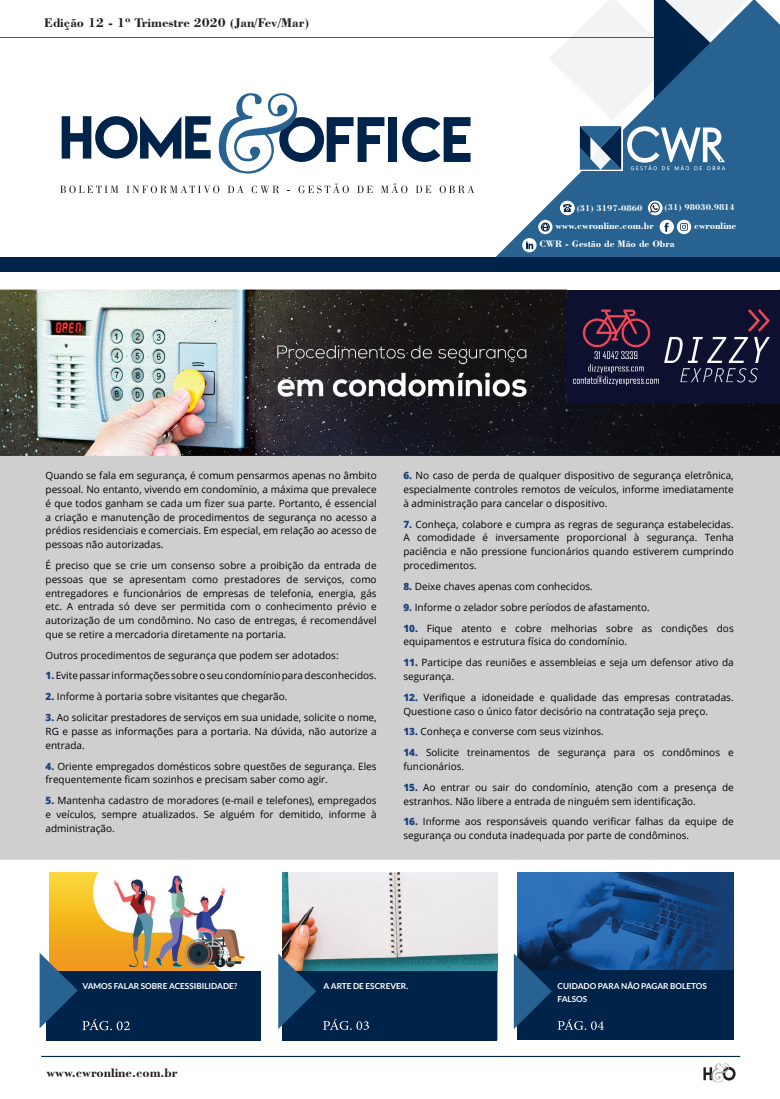
<style>
.page{position:relative;width:780px;height:1099px;background:#fff}
.page>*{position:absolute;margin:0;border:0;box-sizing:border-box;transform-origin:0 0}
.t1{font:700 13.25px "Bodoni BT";color:#231f20}
.t2{font:10px/13.8px "Open Sans";color:#000}
.t3{font:700 9.88px/18.2px "Bodoni BT";color:#fff;text-align:center}
.t4{font:700 8.75px "Bodoni BT";color:#fff}
.t5{font:700 8.25px/13.2px "Lato";color:#fff}
.s1{font-weight:800;color:#1a417c}
</style>
<div class="page">
<img style="left:49px;top:872px;width:196px;height:99px">
<img style="left:517px;top:872px;width:216px;height:98px">
<img style="left:283px;top:872px;width:214px;height:99px">
<div style="left:47px;top:971px;width:214px;height:69px;background:#002349"></div>
<div style="left:283px;top:971px;width:214px;height:69px;background:#002349"></div>
<div style="left:517px;top:970px;width:216px;height:70px;background:#002349"></div>
<svg style="left:278px;top:953px;width:38px;height:76px"></svg>
<svg style="left:40px;top:952px;width:90px;height:78px"></svg>
<svg style="left:323px;top:1019px;width:46px;height:10px"></svg>
<svg style="left:514px;top:953px;width:90px;height:76px"></svg>
<hr style="left:41px;top:1055px;width:699px;height:1px;background:#002349">
<svg style="left:703px;top:1063px;width:32px;height:19px"></svg>
<svg style="left:496px;top:0;width:284px;height:257px;fill:#286290"></svg>
<div style="left:0;top:257px;width:780px;height:14px;background:#002349"></div>
<div style="left:538px;top:220px;width:14px;height:14px;background:#fff;border-radius:50%"></div>
<svg style="left:540px;top:222px;width:10px;height:10px"></svg>
<div style="left:522px;top:238px;width:14px;height:14px;background:#fff;border-radius:50%"></div>
<div style="left:578px;top:125px;width:44px;height:46px;background:#e2e8ec"></div>
<svg style="left:580px;top:126px;width:41px;height:44px;background:#42688a"></svg>
<svg style="left:627px;top:126px;width:98px;height:44px"></svg>
<hr style="left:0;top:37px;width:654px;height:1px;background:#286290">
<svg style="left:62px;top:116px;width:149px;height:43px"></svg>
<div style="left:388px;top:117px;width:9px;height:45px;background:#002349"></div>
<svg style="left:402px;top:117px;width:68px;height:45px"></svg>
<svg style="left:218px;top:93px;width:166px;height:81px"></svg>
<svg style="left:60px;top:186px;width:58px;height:7px"></svg>
<svg style="left:126px;top:185px;width:93px;height:8px"></svg>
<svg style="left:228px;top:185px;width:15px;height:8px"></svg>
<svg style="left:251px;top:186px;width:28px;height:7px"></svg>
<svg style="left:298px;top:183px;width:51px;height:10px"></svg>
<svg style="left:357px;top:186px;width:15px;height:7px"></svg>
<svg style="left:381px;top:183px;width:26px;height:10px"></svg>
<svg style="left:416px;top:186px;width:15px;height:7px"></svg>
<svg style="left:439px;top:185px;width:35px;height:8px"></svg>
<img style="left:648px;top:201px;width:14px;height:14px;border-radius:7px">
<svg style="left:650px;top:203px;width:9px;height:10px"></svg>
<img style="left:560px;top:201px;width:14px;height:14px;border-radius:7px">
<svg style="left:563px;top:204px;width:8px;height:8px"></svg>
<div style="left:659px;top:220px;width:15px;height:14px;background:#fff;border-radius:50%"></div>
<svg style="left:664px;top:223px;width:4px;height:9px"></svg>
<div style="left:676px;top:220px;width:15px;height:14px;background:#fff;border-radius:50%"></div>
<svg style="left:680px;top:223px;width:8px;height:8px"></svg>
<svg style="left:526px;top:241px;width:7px;height:8px"></svg>
<img style="left:0;top:289px;width:780px;height:570px">
<div style="left:567px;top:289px;width:212px;height:114px;background:#0d102f"></div>
<img style="left:573px;top:309px;width:197px;height:77px">
<h1 class="t1" style="left:44px;top:15px;width:266px">Edição 12 - 1º Trimestre 2020 (Jan/Fev/Mar)</h1>
<p class="t4" style="left:576px;top:202px;width:67px">(31) 3197-0860</p>
<p class="t4" style="left:664px;top:202px;width:72px">(31) 98030.9814</p>
<p class="t3" style="left:694px;top:216px;width:44px">cwronline</p>
<p class="t3" style="left:539px;top:216px;width:137px">www.cwronline.com.br<br>CWR - Gestão de Mão de Obra</p>
<p class="t2" style="left:46px;top:468px;width:332px;text-align:justify">Quando se fala em segurança, é comum pensarmos apenas no âmbito pessoal. No entanto, vivendo em condomínio, a máxima que prevalece é que todos ganham se cada um fizer sua parte. Portanto, é essencial a criação e manutenção de procedimentos de segurança no acesso a prédios residenciais e comerciais. Em especial, em relação ao acesso de pessoas não autorizadas.</p>
<p class="t2" style="left:46px;top:558px;width:332px;text-align:justify">É preciso que se crie um consenso sobre a proibição da entrada de pessoas que se apresentam como prestadores de serviços, como entregadores e funcionários de empresas de telefonia, energia, gás etc. A entrada só deve ser permitida com o conhecimento prévio e autorização de um condômino. No caso de entregas, é recomendável que se retire a mercadoria diretamente na portaria.</p>
<p class="t2" style="left:46px;top:648px;width:295px">Outros procedimentos de segurança que podem ser adotados:</p>
<p class="t2" style="left:46px;top:668px;width:332px"><span class="s1">1.</span> Evite passar informações sobre o seu condomínio para desconhecidos.</p>
<p class="t2" style="left:46px;top:689px;width:243px"><span class="s1">2.</span> Informe à portaria sobre visitantes que chegarão.</p>
<p class="t2" style="left:46px;top:710px;width:332px;text-align:justify"><span class="s1">3.</span> Ao solicitar prestadores de serviços em sua unidade, solicite o nome, RG e passe as informações para a portaria. Na dúvida, não autorize a entrada.</p>
<p class="t2" style="left:46px;top:758px;width:332px"><span class="s1">4.</span> Oriente empregados domésticos sobre questões de segurança. Eles frequentemente ficam sozinhos e precisam saber como agir.</p>
<p class="t2" style="left:46px;top:793px;width:332px;text-align:justify"><span class="s1">5.</span> Mantenha cadastro de moradores (e-mail e telefones), empregados e veículos, sempre atualizados. Se alguém for demitido, informe à administração.</p>
<p class="t2" style="left:403px;top:468px;width:332px;text-align:justify"><span class="s1">6.</span> No caso de perda de qualquer dispositivo de segurança eletrônica, especialmente controles remotos de veículos, informe imediatamente à administração para cancelar o dispositivo.</p>
<p class="t2" style="left:403px;top:517px;width:332px;text-align:justify"><span class="s1">7.</span> Conheça, colabore e cumpra as regras de segurança estabelecidas.<br>A comodidade é inversamente proporcional à segurança. Tenha paciência e não pressione funcionários quando estiverem cumprindo procedimentos.</p>
<p class="t2" style="left:403px;top:579px;width:191px"><span class="s1">8.</span> Deixe chaves apenas com conhecidos.</p>
<p class="t2" style="left:403px;top:600px;width:248px"><span class="s1">9.</span> Informe o zelador sobre períodos de afastamento.</p>
<p class="t2" style="left:403px;top:620px;width:332px"><span class="s1">10.</span> Fique atento e cobre melhorias sobre as condições dos equipamentos e estrutura física do condomínio.</p>
<p class="t2" style="left:403px;top:655px;width:332px"><span class="s1">11.</span> Participe das reuniões e assembleias e seja um defensor ativo da segurança.</p>
<p class="t2" style="left:403px;top:690px;width:332px"><span class="s1">12.</span> Verifique a idoneidade e qualidade das empresas contratadas.<br>Questione caso o único fator decisório na contratação seja preço.</p>
<p class="t2" style="left:403px;top:724px;width:202px"><span class="s1">13.</span> Conheça e converse com seus vizinhos.</p>
<p class="t2" style="left:403px;top:745px;width:332px"><span class="s1">14.</span> Solicite treinamentos de segurança para os condôminos e funcionários.</p>
<p class="t2" style="left:403px;top:780px;width:332px"><span class="s1">15.</span> Ao entrar ou sair do condomínio, atenção com a presença de estranhos. Não libere a entrada de ninguém sem identificação.</p>
<p class="t2" style="left:403px;top:814px;width:332px"><span class="s1">16.</span> Informe aos responsáveis quando verificar falhas da equipe de segurança ou conduta inadequada por parte de condôminos.</p>
<p class="t5" style="left:83px;top:979px;width:156px">VAMOS FALAR SOBRE ACESSIBILIDADE?</p>
<p class="t5" style="left:323px;top:979px;width:86px">A ARTE DE ESCREVER.</p>
<p class="t5" style="left:557px;top:979px;width:151px">CUIDADO PARA NÃO PAGAR BOLETOS<br>FALSOS</p>
<h1 class="t1" style="left:47px;top:1064px;width:133px">www.cwronline.com.br</h1>
</div>
